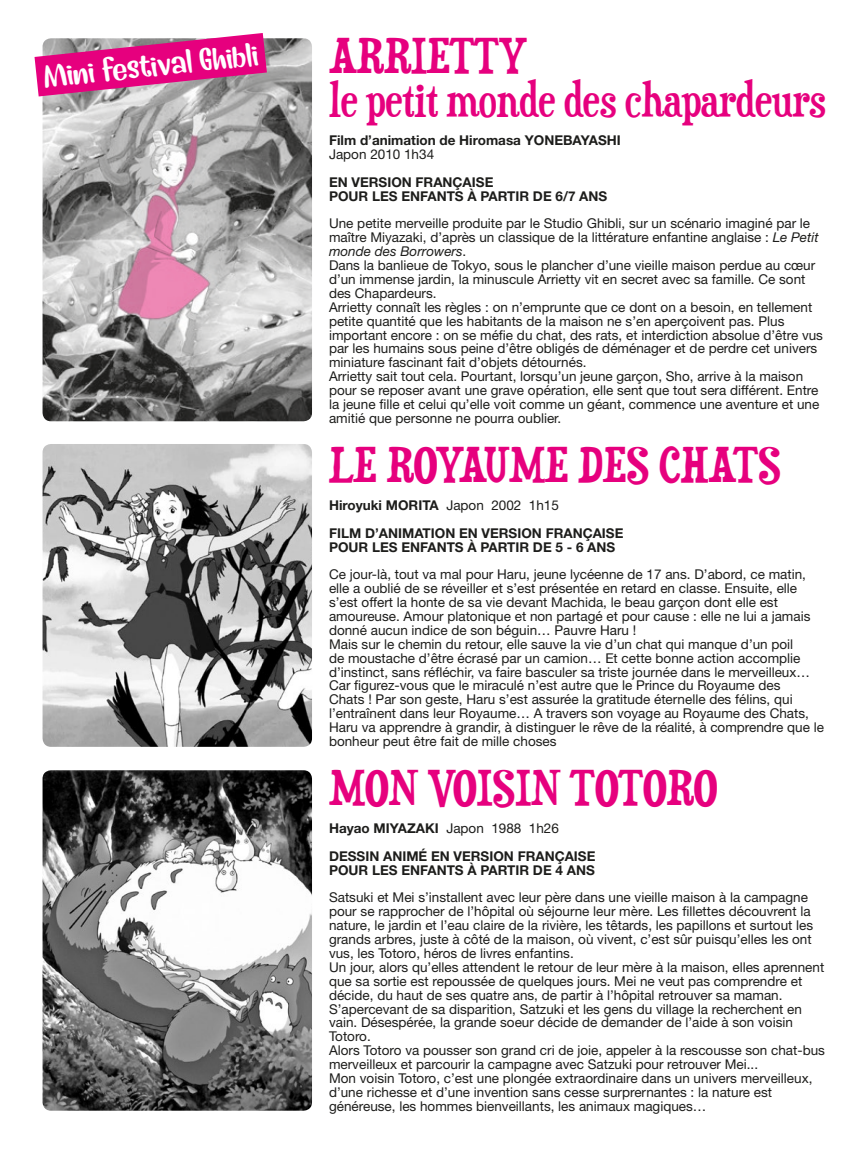
<style>
.page{position:relative;width:851px;height:1149px;background:#fff}
.page>*{position:absolute;margin:0;border:0;box-sizing:border-box;transform-origin:0 0}
.t1{font:45px/43.8px "Duality";color:#e6007e}
.t2{font:33px "Earworm DEMO";color:#fff}
.t3{font:13.5px/14px "Helvetica Neue LT Std";color:#1d1d1b}
.t4{font:700 13.5px/27.8px "Helvetica Neue LT Std";color:#1d1d1b}
.s1{font-style:italic}
.s2{font-weight:400}
</style>
<div class="page">
<img style="left:43px;top:770px;width:269px;height:340px">
<img style="left:43px;top:38px;width:269px;height:383px">
<img style="left:43px;top:444px;width:269px;height:302px">
<svg style="left:35px;top:33px;width:232px;height:63px;background:#d54594"></svg>
<h2 class="t2" style="left:42px;top:58px;width:217px;rotate:-6deg">Mini festival Ghibli</h2>
<h1 class="t1" style="left:329px;top:34px;width:498px">ARRIETTY<br>le petit monde des chapardeurs</h1>
<p class="t4" style="left:329px;top:126px;width:293px">Film d’animation de Hiromasa YONEBAYASHI</p>
<p class="t3" style="left:329px;top:147px;width:107px">Japon 2010 1h34</p>
<p class="t4" style="left:329px;top:175px;width:280px;line-height:14px">EN VERSION FRANÇAISE<br>POUR LES ENFANTS À PARTIR DE 6/7 ANS</p>
<p class="t3" style="left:329px;top:216px;width:495px">Une petite merveille produite par le Studio Ghibli, sur un scénario imaginé par le maître Miyazaki, d’après un classique de la littérature enfantine anglaise : <span class="s1">Le Petit monde des Borrowers</span>.<br>Dans la banlieue de Tokyo, sous le plancher d’une vieille maison perdue au cœur d’un immense jardin, la minuscule Arrietty vit en secret avec sa famille. Ce sont des Chapardeurs.<br>Arrietty connaît les règles : on n’emprunte que ce dont on a besoin, en tellement petite quantité que les habitants de la maison ne s’en aperçoivent pas. Plus important encore : on se méfie du chat, des rats, et interdiction absolue d’être vus par les humains sous peine d’être obligés de déménager et de perdre cet univers miniature fascinant fait d’objets détournés.<br>Arrietty sait tout cela. Pourtant, lorsqu’un jeune garçon, Sho, arrive à la maison pour se reposer avant une grave opération, elle sent que tout sera différent. Entre la jeune fille et celui qu’elle voit comme un géant, commence une aventure et une amitié que personne ne pourra oublier.</p>
<h1 class="t1" style="left:329px;top:442px;width:453px">LE ROYAUME DES CHATS</h1>
<p class="t4" style="left:329px;top:490px;width:296px">Hiroyuki MORITA <span class="s2">Japon 2002 1h15<br></span>FILM D’ANIMATION EN VERSION FRANÇAISE</p>
<p class="t4" style="left:329px;top:532px;width:288px">POUR LES ENFANTS À PARTIR DE 5 - 6 ANS</p>
<p class="t3" style="left:329px;top:567px;width:496px">Ce jour-là, tout va mal pour Haru, jeune lycéenne de 17 ans. D’abord, ce matin, elle a oublié de se réveiller et s’est présentée en retard en classe. Ensuite, elle s’est offert la honte de sa vie devant Machida, le beau garçon dont elle est amoureuse. Amour platonique et non partagé et pour cause : elle ne lui a jamais donné aucun indice de son béguin… Pauvre Haru !<br>Mais sur le chemin du retour, elle sauve la vie d’un chat qui manque d’un poil<br>de moustache d’être écrasé par un camion… Et cette bonne action accomplie d’instinct, sans réfléchir, va faire basculer sa triste journée dans le merveilleux… Car figurez-vous que le miraculé n’est autre que le Prince du Royaume des<br>Chats ! Par son geste, Haru s’est assurée la gratitude éternelle des félins, qui l’entraînent dans leur Royaume… A travers son voyage au Royaume des Chats, Haru va apprendre à grandir, à distinguer le rêve de la réalité, à comprendre que le bonheur peut être fait de mille choses</p>
<h1 class="t1" style="left:329px;top:765px;width:390px">MON VOISIN TOTORO</h1>
<p class="t4" style="left:329px;top:813px;width:268px">Hayao MIYAZAKI <span class="s2">Japon 1988 1h26<br></span>DESSIN ANIMÉ EN VERSION FRANÇAISE</p>
<p class="t4" style="left:329px;top:855px;width:267px">POUR LES ENFANTS À PARTIR DE 4 ANS</p>
<p class="t3" style="left:329px;top:890px;width:497px">Satsuki et Mei s’installent avec leur père dans une vieille maison à la campagne pour se rapprocher de l’hôpital où séjourne leur mère. Les fillettes découvrent la nature, le jardin et l’eau claire de la rivière, les têtards, les papillons et surtout les grands arbres, juste à côté de la maison, où vivent, c’est sûr puisqu’elles les ont vus, les Totoro, héros de livres enfantins.<br>Un jour, alors qu’elles attendent le retour de leur mère à la maison, elles aprennent que sa sortie est repoussée de quelques jours. Mei ne veut pas comprendre et décide, du haut de ses quatre ans, de partir à l’hôpital retrouver sa maman.<br>S’apercevant de sa disparition, Satzuki et les gens du village la recherchent en vain. Désespérée, la grande soeur décide de demander de l’aide à son voisin Totoro.<br>Alors Totoro va pousser son grand cri de joie, appeler à la rescousse son chat-bus merveilleux et parcourir la campagne avec Satzuki pour retrouver Mei...<br>Mon voisin Totoro, c’est une plongée extraordinaire dans un univers merveilleux, d’une richesse et d’une invention sans cesse surprernantes : la nature est généreuse, les hommes bienveillants, les animaux magiques…</p>
</div>
